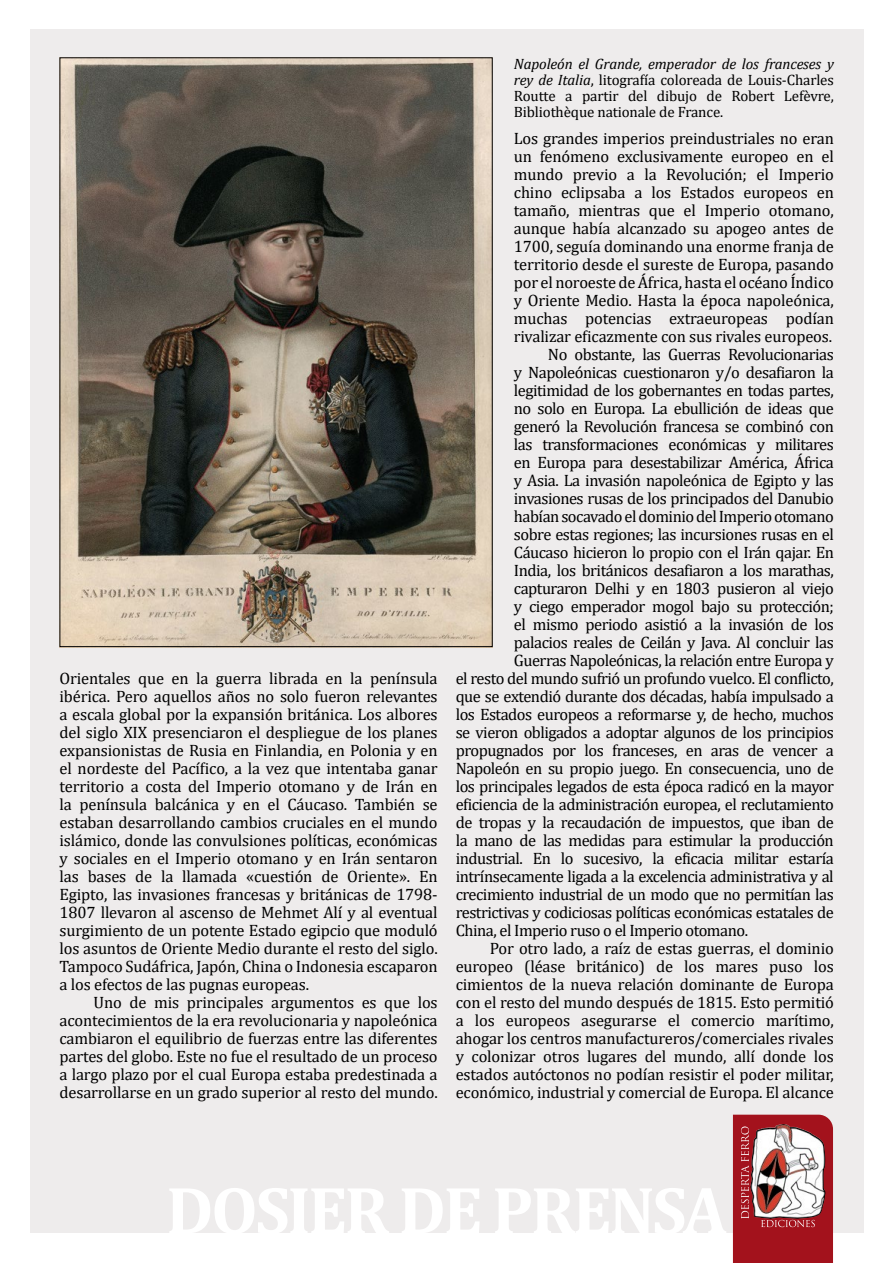
<style>
.page{position:relative;width:893px;height:1263px;background:#fff}
.page>*{position:absolute;margin:0;border:0;box-sizing:border-box;transform-origin:0 0}
.t1{font:16.5px/18px "Cambria";letter-spacing:-.03em;color:#000;text-align:justify}
.t2{font:16.5px "Cambria";letter-spacing:-.01em;color:#000}
.t3{font:15px/15.9px "Cambria";letter-spacing:-.01em;color:#000;text-align:justify}
.s1{font-style:italic}
</style>
<div class="page">
<div style="left:30px;top:30px;width:833px;height:1203px;background:#eeecec"></div>
<svg style="left:733px;top:1115px;width:100px;height:148px;background:#b25b60"></svg>
<img style="left:62px;top:59px;width:429px;height:586px">
<p class="t1" style="left:60px;top:669px;width:380px">Orientales que en la guerra librada en la península ibérica. Pero aquellos años no solo fueron relevantes a escala global por la expansión británica. Los albores del siglo XIX presenciaron el despliegue de los planes expansionistas de Rusia en Finlandia, en Polonia y en el nordeste del Pacífico, a la vez que intentaba ganar territorio a costa del Imperio otomano y de Irán en la península balcánica y en el Cáucaso. También se estaban desarrollando cambios cruciales en el mundo islámico, donde las convulsiones políticas, económicas y sociales en el Imperio otomano y en Irán sentaron las bases de la llamada «cuestión de Oriente». En Egipto, las invasiones francesas y británicas de 1798- 1807 llevaron al ascenso de Mehmet Alí y al eventual surgimiento de un potente Estado egipcio que moduló los asuntos de Oriente Medio durante el resto del siglo.<br>Tampoco Sudáfrica, Japón, China o Indonesia escaparon a los efectos de las pugnas europeas.</p>
<p class="t1" style="left:60px;top:993px;width:380px;text-indent:34px">Uno de mis principales argumentos es que los acontecimientos de la era revolucionaria y napoleónica cambiaron el equilibrio de fuerzas entre las diferentes partes del globo. Este no fue el resultado de un proceso a largo plazo por el cual Europa estaba predestinada a desarrollarse en un grado superior al resto del mundo.</p>
<p class="t3" style="left:514px;top:56px;width:321px"><span class="s1">Napoleón el Grande, emperador de los franceses y rey de Italia</span>, litografía coloreada de Louis-Charles Routte a partir del dibujo de Robert Lefèvre, Bibliothèque nationale de France.</p>
<p class="t2" style="left:514px;top:130px;width:321px">Los grandes imperios preindustriales no eran</p>
<p class="t2" style="left:514px;top:148px;width:321px">un fenómeno exclusivamente europeo en el</p>
<p class="t2" style="left:514px;top:166px;width:321px">mundo previo a la Revolución; el Imperio</p>
<p class="t2" style="left:514px;top:183px;width:321px">chino eclipsaba a los Estados europeos en</p>
<p class="t2" style="left:514px;top:201px;width:321px">tamaño, mientras que el Imperio otomano,</p>
<p class="t2" style="left:514px;top:219px;width:321px">aunque había alcanzado su apogeo antes de</p>
<p class="t2" style="left:514px;top:237px;width:321px">1700, seguía dominando una enorme franja de</p>
<p class="t2" style="left:514px;top:256px;width:322px">territorio desde el sureste de Europa, pasando</p>
<p class="t2" style="left:514px;top:273px;width:321px">por el noroeste de África, hasta el océano Índico</p>
<p class="t2" style="left:514px;top:291px;width:321px">y Oriente Medio. Hasta la época napoleónica,</p>
<p class="t2" style="left:514px;top:309px;width:321px">muchas potencias extraeuropeas podían</p>
<p class="t2" style="left:514px;top:327px;width:320px">rivalizar eficazmente con sus rivales europeos.</p>
<p class="t1" style="left:548px;top:346px;width:287px">No obstante, las Guerras Revolucionarias</p>
<p class="t1" style="left:514px;top:363px;width:321px">y Napoleónicas cuestionaron y/o desafiaron la</p>
<p class="t1" style="left:514px;top:382px;width:321px">legitimidad de los gobernantes en todas partes,</p>
<p class="t1" style="left:514px;top:399px;width:321px">no solo en Europa. La ebullición de ideas que</p>
<p class="t1" style="left:514px;top:418px;width:321px">generó la Revolución francesa se combinó con</p>
<p class="t1" style="left:514px;top:436px;width:321px">las transformaciones económicas y militares</p>
<p class="t1" style="left:514px;top:454px;width:321px">en Europa para desestabilizar América, África</p>
<p class="t1" style="left:514px;top:471px;width:321px">y Asia. La invasión napoleónica de Egipto y las</p>
<p class="t1" style="left:514px;top:489px;width:321px">invasiones rusas de los principados del Danubio</p>
<p class="t1" style="left:514px;top:507px;width:321px">habían socavado el dominio del Imperio otomano</p>
<p class="t1" style="left:514px;top:526px;width:322px">sobre estas regiones; las incursiones rusas en el</p>
<p class="t1" style="left:514px;top:543px;width:321px">Cáucaso hicieron lo propio con el Irán qajar. En</p>
<p class="t1" style="left:514px;top:561px;width:321px">India, los británicos desafiaron a los marathas,</p>
<p class="t1" style="left:514px;top:579px;width:321px">capturaron Delhi y en 1803 pusieron al viejo</p>
<p class="t1" style="left:514px;top:598px;width:321px">y ciego emperador mogol bajo su protección;</p>
<p class="t1" style="left:514px;top:616px;width:321px">el mismo periodo asistió a la invasión de los</p>
<p class="t1" style="left:514px;top:633px;width:321px">palacios reales de Ceilán y Java. Al concluir las</p>
<p class="t1" style="left:514px;top:652px;width:321px">Guerras Napoleónicas, la relación entre Europa y</p>
<p class="t1" style="left:456px;top:669px;width:380px">el resto del mundo sufrió un profundo vuelco. El conflicto,</p>
<p class="t1" style="left:456px;top:687px;width:380px">que se extendió durante dos décadas, había impulsado a</p>
<p class="t1" style="left:456px;top:705px;width:380px">los Estados europeos a reformarse y, de hecho, muchos</p>
<p class="t1" style="left:456px;top:724px;width:380px">se vieron obligados a adoptar algunos de los principios</p>
<p class="t1" style="left:456px;top:742px;width:380px">propugnados por los franceses, en aras de vencer a</p>
<p class="t1" style="left:456px;top:759px;width:380px">Napoleón en su propio juego. En consecuencia, uno de</p>
<p class="t1" style="left:456px;top:778px;width:380px">los principales legados de esta época radicó en la mayor</p>
<p class="t1" style="left:456px;top:795px;width:380px">eficiencia de la administración europea, el reclutamiento</p>
<p class="t1" style="left:456px;top:813px;width:380px">de tropas y la recaudación de impuestos, que iban de</p>
<p class="t1" style="left:456px;top:832px;width:380px">la mano de las medidas para estimular la producción</p>
<p class="t1" style="left:456px;top:849px;width:380px">industrial. En lo sucesivo, la eficacia militar estaría</p>
<p class="t1" style="left:456px;top:868px;width:380px">intrínsecamente ligada a la excelencia administrativa y al</p>
<p class="t1" style="left:456px;top:885px;width:380px">crecimiento industrial de un modo que no permitían las</p>
<p class="t1" style="left:456px;top:904px;width:380px">restrictivas y codiciosas políticas económicas estatales de</p>
<p class="t1" style="left:456px;top:921px;width:294px">China, el Imperio ruso o el Imperio otomano.</p>
<p class="t2" style="left:490px;top:940px;width:346px">Por otro lado, a raíz de estas guerras, el dominio</p>
<p class="t2" style="left:456px;top:957px;width:380px">europeo (léase británico) de los mares puso los</p>
<p class="t2" style="left:456px;top:976px;width:380px">cimientos de la nueva relación dominante de Europa</p>
<p class="t2" style="left:456px;top:993px;width:380px">con el resto del mundo después de 1815. Esto permitió</p>
<p class="t2" style="left:456px;top:1012px;width:380px">a los europeos asegurarse el comercio marítimo,</p>
<p class="t2" style="left:456px;top:1029px;width:380px">ahogar los centros manufactureros/comerciales rivales</p>
<p class="t2" style="left:456px;top:1048px;width:380px">y colonizar otros lugares del mundo, allí donde los</p>
<p class="t2" style="left:456px;top:1066px;width:380px">estados autóctonos no podían resistir el poder militar,</p>
<p class="t2" style="left:456px;top:1083px;width:380px">económico, industrial y comercial de Europa. El alcance</p>
</div>
